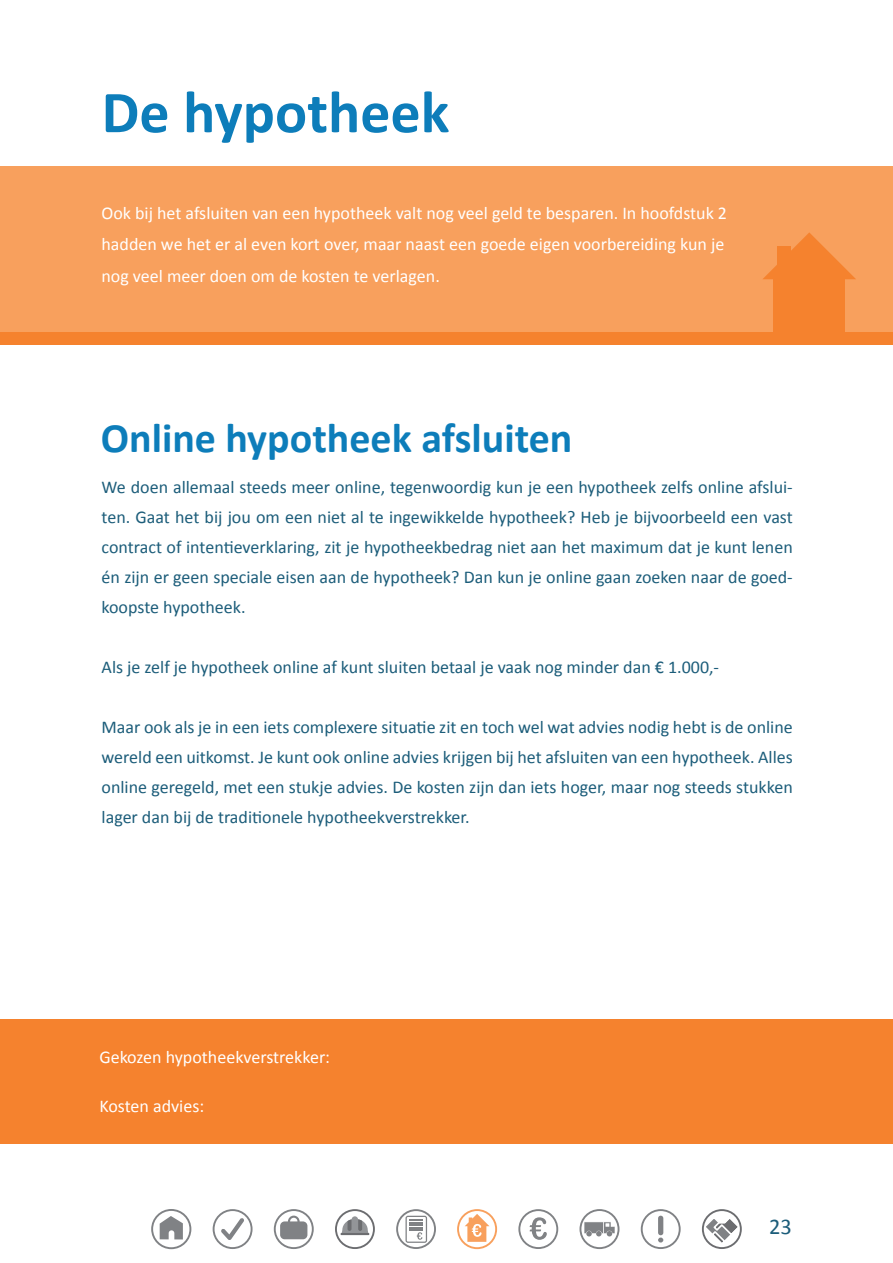
<style>
.page{position:relative;width:893px;height:1263px;background:#fff}
.page>*{position:absolute;margin:0;border:0;box-sizing:border-box;transform-origin:0 0}
.t1{font:700 60px "Calibri";color:#0d7dba}
.t2{font:700 42px "Calibri";color:#0d7dba}
.t3{font:22.5px "Calibri";color:#1c5d7a}
.t4{font:18px/30px "Calibri";color:#1c5d7a;text-align:justify}
.t5{font:18px/31.5px "Calibri";color:#fff}
</style>
<div class="page">
<svg style="left:641px;top:1209px;width:40px;height:40px"></svg>
<svg style="left:335px;top:1209px;width:40px;height:40px"></svg>
<svg style="left:702px;top:1209px;width:40px;height:40px"></svg>
<svg style="left:213px;top:1209px;width:40px;height:40px"></svg>
<svg style="left:396px;top:1209px;width:40px;height:40px"></svg>
<svg style="left:518px;top:1209px;width:40px;height:40px"></svg>
<svg style="left:579px;top:1209px;width:40px;height:40px"></svg>
<svg style="left:274px;top:1209px;width:40px;height:40px"></svg>
<svg style="left:151px;top:1209px;width:40px;height:40px"></svg>
<div style="left:0;top:1019px;width:893px;height:125px;background:#f5822e"></div>
<div style="left:0;top:166px;width:893px;height:178px;background:#f8a05d"></div>
<div style="left:0;top:332px;width:893px;height:12px;background:#f5822e"></div>
<div style="left:773px;top:277px;width:71px;height:61px;background:#f5822e"></div>
<svg style="left:763px;top:232px;width:93px;height:47px"></svg>
<div style="left:778px;top:246px;width:13px;height:27px;background:#f5822e"></div>
<svg style="left:457px;top:1209px;width:40px;height:40px"></svg>
<p class="t1" style="left:102px;top:74px;width:349px">De hypotheek</p>
<p class="t5" style="left:101px;top:196px;width:627px">Ook bij het afsluiten van een hypotheek valt nog veel geld te besparen. In hoofdstuk 2 hadden we het er al even kort over, maar naast een goede eigen voorbereiding kun je nog veel meer doen om de kosten te verlagen.</p>
<p class="t2" style="left:101px;top:411px;width:473px">Online hypotheek afsluiten</p>
<p class="t4" style="left:102px;top:471px;width:693px">We doen allemaal steeds meer online, tegenwoordig kun je een hypotheek zelfs online afslui&shy;ten. Gaat het bij jou om een niet al te ingewikkelde hypotheek? Heb je bijvoorbeeld een vast contract of intentieverklaring, zit je hypotheekbedrag niet aan het maximum dat je kunt lenen én zijn er geen speciale eisen aan de hypotheek? Dan kun je online gaan zoeken naar de goed&shy;koopste hypotheek.</p>
<p class="t4" style="left:102px;top:651px;width:619px">Als je zelf je hypotheek online af kunt sluiten betaal je vaak nog minder dan € 1.000,-</p>
<p class="t4" style="left:102px;top:711px;width:693px">Maar ook als je in een iets complexere situatie zit en toch wel wat advies nodig hebt is de online wereld een uitkomst. Je kunt ook online advies krijgen bij het afsluiten van een hypotheek. Alles online geregeld, met een stukje advies. De kosten zijn dan iets hoger, maar nog steeds stukken lager dan bij de traditionele hypotheekverstrekker.</p>
<p class="t5" style="left:99px;top:1040px;width:232px">Gekozen hypotheekverstrekker:</p>
<p class="t5" style="left:99px;top:1089px;width:106px">Kosten advies:</p>
<p class="t3" style="left:769px;top:1212px;width:24px">23</p>
</div>
